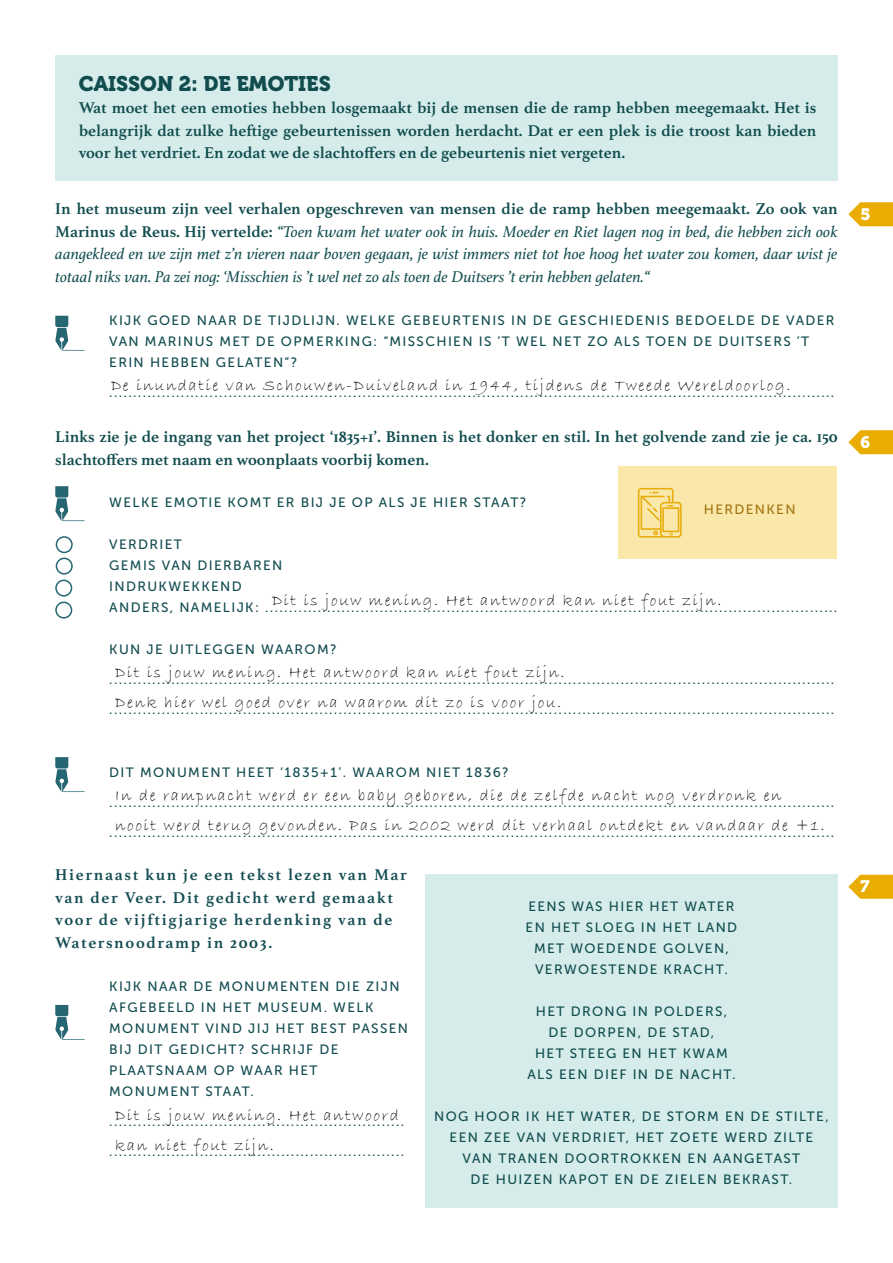
<style>
.page{position:relative;width:893px;height:1263px;background:#fff}
.page>*{position:absolute;margin:0;border:0;box-sizing:border-box;transform-origin:0 0}
.t1{font:21px "Museo 900";color:#114c4e}
.t2{font:16.5px/30px "Bradley Hand ITC";letter-spacing:.1em;color:#000}
.t3{font:700 16.5px/22.5px "Athelas";color:#114c4e;text-align:justify}
.t4{font:italic 16.5px/22.5px "Athelas";color:#114c4e;text-align:justify}
.t5{font:700 16.5px/22.5px "Athelas";letter-spacing:.1em;color:#134c51}
.t6{font:16.5px "Museo 900";color:#fff}
.t7{font:13.5px/21px "Museo Sans 500";letter-spacing:.1em;color:#134c51}
.t8{font:13.5px/21px "Museo Sans 500";letter-spacing:.1em;color:#114c4e;text-align:center}
.t9{font:13.5px "Museo Sans 500";letter-spacing:.1em;color:#a37414}
.s1{font-weight:700;font-style:normal}
</style>
<div class="page">
<div style="left:618px;top:467px;width:219px;height:92px;background:#f9e8a9"></div>
<div style="left:55px;top:55px;width:783px;height:126px;background:#d5eceb"></div>
<svg style="left:55px;top:486px;width:30px;height:35px"></svg>
<svg style="left:55px;top:316px;width:30px;height:35px"></svg>
<svg style="left:55px;top:757px;width:30px;height:35px"></svg>
<svg style="left:55px;top:1005px;width:30px;height:35px"></svg>
<div style="left:56px;top:536px;width:17px;height:17px;border:2px solid #256672;border-radius:50%"></div>
<div style="left:56px;top:558px;width:17px;height:17px;border:2px solid #256672;border-radius:50%"></div>
<div style="left:55px;top:580px;width:17px;height:17px;border:2px solid #256672;border-radius:50%"></div>
<div style="left:55px;top:602px;width:17px;height:17px;border:2px solid #256672;border-radius:50%"></div>
<div style="left:425px;top:874px;width:413px;height:334px;background:#d5eceb"></div>
<svg style="left:848px;top:202px;width:45px;height:24px"></svg>
<svg style="left:848px;top:430px;width:45px;height:24px"></svg>
<svg style="left:848px;top:875px;width:45px;height:24px"></svg>
<svg style="left:638px;top:488px;width:44px;height:50px"></svg>
<h1 class="t1" style="left:79px;top:72px;width:254px">CAISSON 2: DE EMOTIES</h1>
<p class="t3" style="left:79px;top:97px;width:739px">Wat moet het een emoties hebben losgemaakt bij de mensen die de ramp hebben meegemaakt. Het is belangrijk dat zulke heftige gebeurtenissen worden herdacht. Dat er een plek is die troost kan bieden voor het verdriet. En zodat we de slachtoffers en de gebeurtenis niet vergeten.</p>
<p class="t4" style="left:55px;top:199px;width:784px"><span class="s1">In het museum zijn veel verhalen opgeschreven van mensen die de ramp hebben meegemaakt. Zo ook van Marinus de Reus. Hij vertelde:</span> “Toen kwam het water ook in huis. Moeder en Riet lagen nog in bed, die hebben zich ook aangekleed en we zijn met z’n vieren naar boven gegaan, je wist immers niet tot hoe hoog het water zou komen, daar wist je totaal niks van. Pa zei nog: ‘Misschien is ’t wel net zo als toen de Duitsers ’t erin hebben gelaten.“</p>
<p class="t8" style="left:109px;top:310px;width:727px;text-align:left">KIJK GOED NAAR DE TIJDLIJN. WELKE GEBEURTENIS IN DE GESCHIEDENIS BEDOELDE DE VADER<br>VAN MARINUS MET DE OPMERKING: “MISSCHIEN IS ’T WEL NET ZO ALS TOEN DE DUITSERS ’T<br>ERIN HEBBEN GELATEN”?</p>
<p class="t7" style="left:109px;top:382px;width:727px">........................................................................................................................................................</p>
<p class="t3" style="left:55px;top:426px;width:784px">Links zie je de ingang van het project ‘1835+1’. Binnen is het donker en stil. In het golvende zand zie je ca. 150 slachtoffers met naam en woonplaats voorbij komen.</p>
<p class="t8" style="left:109px;top:492px;width:419px">WELKE EMOTIE KOMT ER BIJ JE OP ALS JE HIER STAAT?</p>
<p class="t7" style="left:109px;top:534px;width:729px">VERDRIET<br>GEMIS VAN DIERBAREN<br>INDRUKWEKKEND<br>ANDERS, NAMELIJK: ........................................................................................................................</p>
<p class="t7" style="left:109px;top:639px;width:229px">KUN JE UITLEGGEN WAAROM?</p>
<p class="t7" style="left:109px;top:669px;width:727px">........................................................................................................................................................</p>
<p class="t7" style="left:109px;top:699px;width:727px">........................................................................................................................................................</p>
<p class="t2" style="left:111px;top:370px;width:681px">De inundatie van Schouwen-Duiveland in 1944, tijdens de Tweede Wereldoorlog.</p>
<p class="t9" style="left:704px;top:502px;width:93px">HERDENKEN</p>
<p class="t2" style="left:272px;top:585px;width:451px">Dit is jouw mening. Het antwoord kan niet fout zijn.</p>
<p class="t2" style="left:115px;top:658px;width:451px">Dit is jouw mening. Het antwoord kan niet fout zijn.<br>Denk hier wel goed over na waarom dit zo is voor jou.</p>
<p class="t7" style="left:109px;top:762px;width:401px">DIT MONUMENT HEET ‘1835+1’. WAAROM NIET 1836?</p>
<p class="t7" style="left:109px;top:792px;width:727px">........................................................................................................................................................</p>
<p class="t7" style="left:109px;top:822px;width:727px">........................................................................................................................................................</p>
<p class="t5" style="left:55px;top:864px;width:353px">Hiernaast kun je een tekst lezen van Mar van der Veer. Dit gedicht werd gemaakt voor de vijftigjarige herdenking van de Watersnoodramp in 2003.</p>
<p class="t7" style="left:109px;top:976px;width:300px">KIJK NAAR DE MONUMENTEN DIE ZIJN<br>AFGEBEELD IN HET MUSEUM. WELK<br>MONUMENT VIND JIJ HET BEST PASSEN<br>BIJ DIT GEDICHT? SCHRIJF DE<br>PLAATSNAAM OP WAAR HET<br>MONUMENT STAAT.</p>
<p class="t7" style="left:109px;top:1111px;width:296px">..............................................................</p>
<p class="t7" style="left:109px;top:1141px;width:296px">..............................................................</p>
<p class="t2" style="left:115px;top:781px;width:711px">In de rampnacht werd er een baby geboren, die de zelfde nacht nog verdronk en nooit werd terug gevonden. Pas in 2002 werd dit verhaal ontdekt en vandaar de +1.</p>
<p class="t8" style="left:526px;top:896px;width:213px">EENS WAS HIER HET WATER<br>EN HET SLOEG IN HET LAND<br>MET WOEDENDE GOLVEN,<br>VERWOESTENDE KRACHT.</p>
<p class="t8" style="left:527px;top:1001px;width:210px">HET DRONG IN POLDERS,<br>DE DORPEN, DE STAD,<br>HET STEEG EN HET KWAM<br>ALS EEN DIEF IN DE NACHT.</p>
<p class="t8" style="left:434px;top:1106px;width:396px">NOG HOOR IK HET WATER, DE STORM EN DE STILTE, EEN ZEE VAN VERDRIET, HET ZOETE WERD ZILTE VAN TRANEN DOORTROKKEN EN AANGETAST<br>DE HUIZEN KAPOT EN DE ZIELEN BEKRAST.</p>
<p class="t2" style="left:115px;top:1100px;width:285px">Dit is jouw mening. Het antwoord kan niet fout zijn.</p>
<p class="t6" style="left:860px;top:204px;width:12px">5</p>
<p class="t6" style="left:860px;top:432px;width:11px">6</p>
<p class="t6" style="left:860px;top:877px;width:11px">7</p>
</div>
